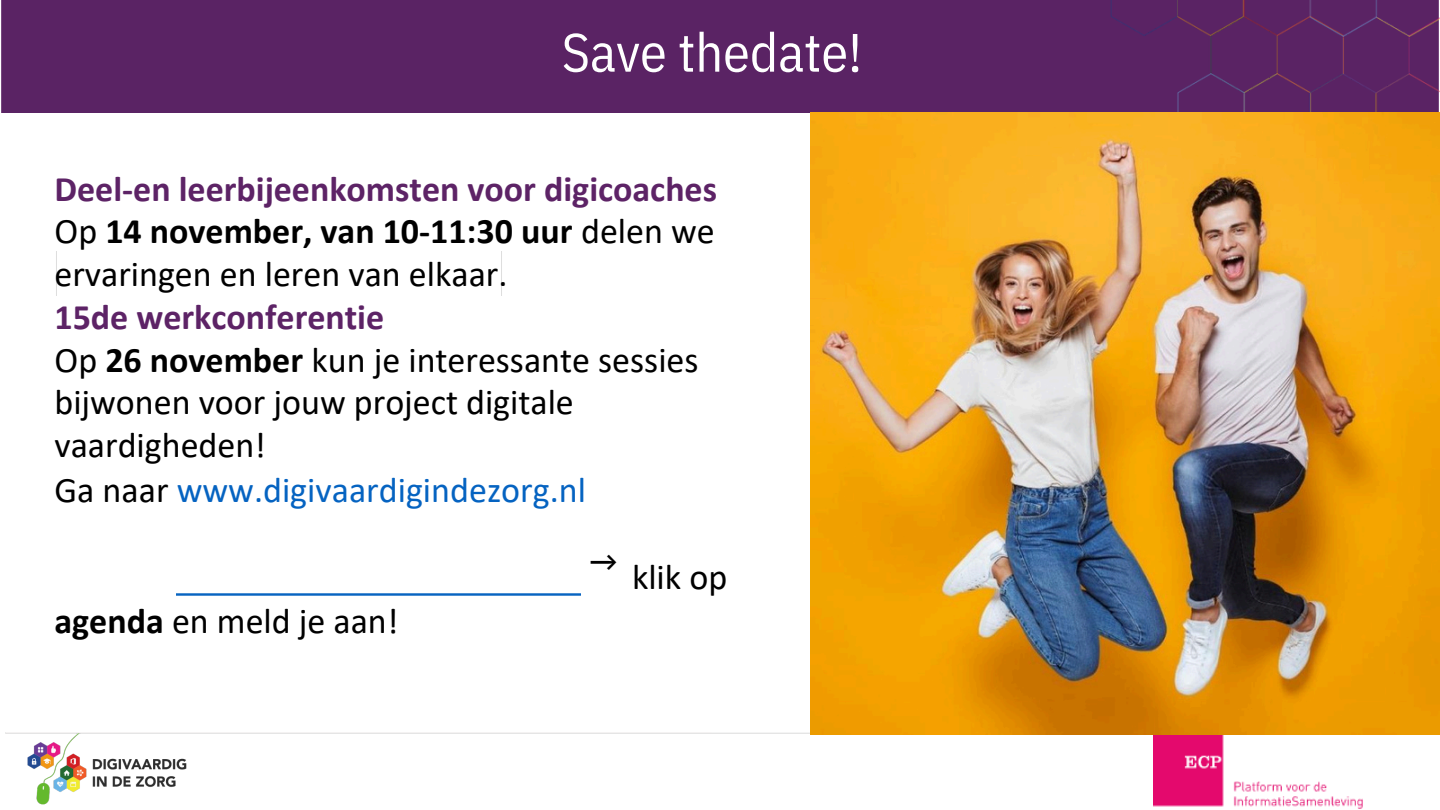
<style>
.page{position:relative;width:1440px;height:810px;background:#fff}
.page>*{position:absolute;margin:0;border:0;box-sizing:border-box;transform-origin:0 0}
.t1{font:54px "IBM Plex Sans Cond";color:#fff}
.t2{font:36px/42.8px "Calibri";color:#000}
.t3{font:36px "Calibri";color:#0563c1}
.t4{font:36px "IBM Plex Sans";color:#000}
.s1{font-weight:700;color:#5d2366}
.s2{font-weight:700}
.s3{color:#000}
</style>
<div class="page">
<div style="left:1px;top:0;width:973px;height:112px;background:#5a2364"></div>
<div style="left:974px;top:0;width:466px;height:322px;background:#5a2364"></div>
<img style="left:5px;top:725px;width:1435px;height:82px">
<img style="left:1154px;top:735px;width:227px;height:74px">
<img style="left:811px;top:113px;width:628px;height:622px">
<img style="left:56px;top:252px;width:446px;height:44px">
<img style="left:177px;top:593px;width:403px;height:2px">
<p class="t1" style="left:562px;top:16px;width:302px">Save thedate!</p>
<p class="t2" style="left:55px;top:170px;width:664px"><span class="s1">Deel-en leerbijeenkomsten voor digicoaches </span>Op <span class="s2">14 november, van 10-11:30 uur</span> delen we ervaringen en leren van elkaar.<br><span class="s1">15de werkconferentie<br></span>Op <span class="s2">26 november</span> kun je interessante sessies bijwonen voor jouw project digitale vaardigheden!</p>
<p class="t3" style="left:55px;top:475px;width:533px"><span class="s3">Ga naar</span> www.digivaardigindezorg.nl</p>
<p class="t2" style="left:55px;top:602px;width:346px"><span class="s2">agenda</span> en meld je aan!</p>
<p class="t4" style="left:589px;top:538px;width:31px">→</p>
<p class="t2" style="left:632px;top:558px;width:97px">klik op</p>
</div>
